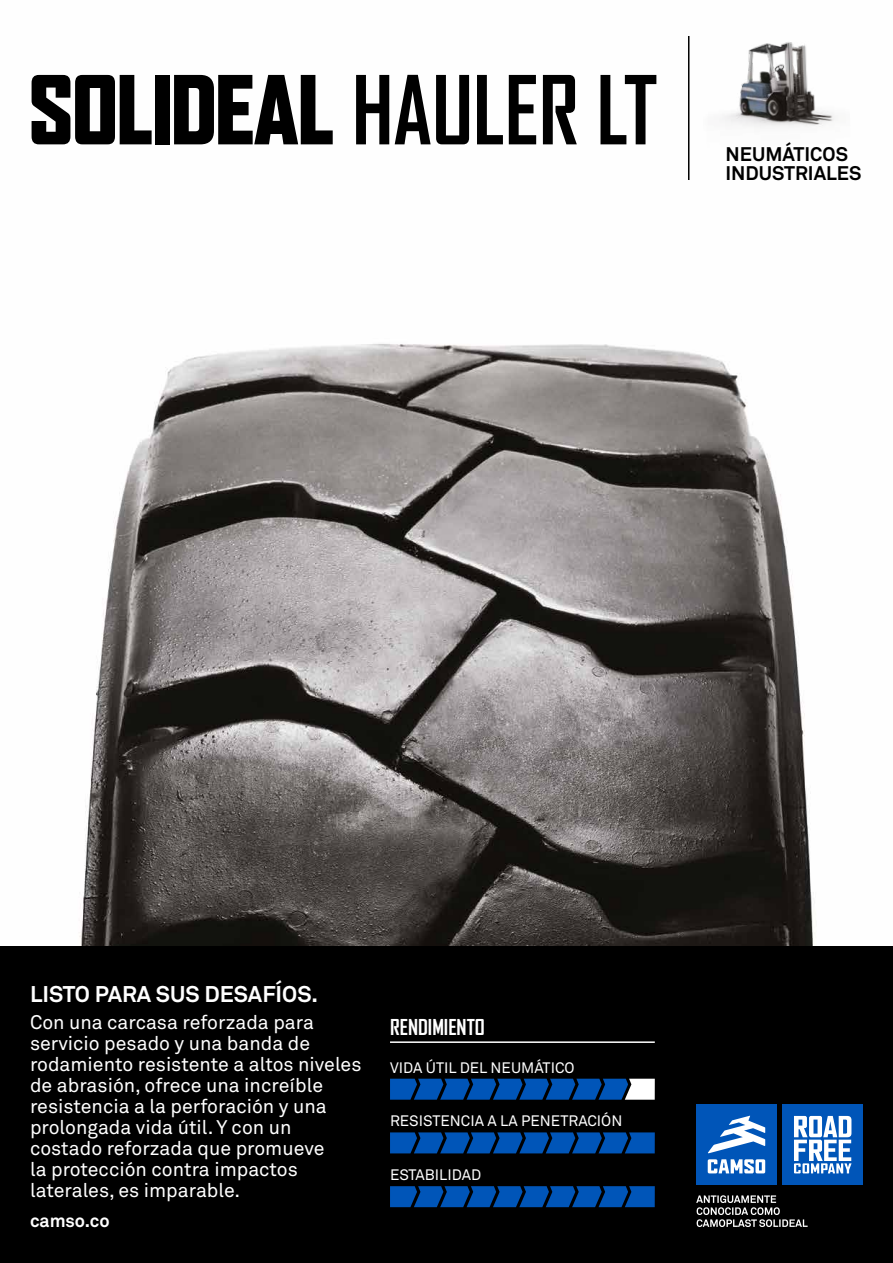
<style>
.page{position:relative;width:893px;height:1263px;background:#fff}
.page>*{position:absolute;margin:0;border:0;box-sizing:border-box;transform-origin:0 0}
.t1{font:900 90.9px "Agency FB";color:#000;scale:.95 1}
.t2{font:700 22.5px "Akkurat Office";color:#fff}
.t3{font:700 21px "Agency FB";color:#fff}
.t4{font:19.5px/21px "Akkurat Office";color:#fff}
.t5{font:700 19.5px/19.5px "Akkurat Office";color:#000}
.t6{font:700 18px "Akkurat Office";color:#fff}
.t7{font:15px "Akkurat Office";color:#fff}
.s1{font-weight:700}
</style>
<div class="page">
<img style="left:0;top:36px;width:893px;height:911px">
<div style="left:0;top:947px;width:893px;height:316px;background:#000"></div>
<hr style="left:688px;top:36px;width:1px;height:144px;background:#000">
<img style="left:699px;top:36px;width:152px;height:112px">
<hr style="left:390px;top:1041px;width:265px;height:2px;background:#fff">
<svg style="left:390px;top:1079px;width:265px;height:21px;background:#185aa7"></svg>
<svg style="left:390px;top:1132px;width:265px;height:21px;background:#00499f"></svg>
<svg style="left:390px;top:1186px;width:265px;height:21px;background:#004aa1"></svg>
<div style="left:696px;top:1104px;width:81px;height:81px;background:#0055b8"></div>
<svg style="left:708px;top:1159px;width:57px;height:14px"></svg>
<svg style="left:708px;top:1116px;width:57px;height:37px"></svg>
<div style="left:782px;top:1104px;width:81px;height:81px;background:#0055b8"></div>
<svg style="left:794px;top:1116px;width:57px;height:57px"></svg>
<svg style="left:696px;top:1195px;width:112px;height:32px"></svg>
<h1 class="t1" style="left:29px;top:57px;width:663px">SOLIDEAL <span class="s1">HAULER LT</span></h1>
<p class="t5" style="left:725px;top:144px;width:137px">NEUMÁTICOS<br>INDUSTRIALES</p>
<p class="t2" style="left:30px;top:980px;width:290px">LISTO PARA SUS DESAFÍOS.</p>
<p class="t4" style="left:30px;top:1012px;width:333px">Con una carcasa reforzada para servicio pesado y una banda de rodamiento resistente a altos niveles de abrasión, ofrece una increíble resistencia a la perforación y una prolongada vida útil. Y con un costado reforzada que promueve<br>la protección contra impactos laterales, es imparable.</p>
<p class="t6" style="left:30px;top:1209px;width:81px">camso.co</p>
<p class="t3" style="left:390px;top:1015px;width:96px">RENDIMIENTO</p>
<p class="t7" style="left:390px;top:1059px;width:186px">VIDA ÚTIL DEL NEUMÁTICO</p>
<p class="t7" style="left:390px;top:1112px;width:234px">RESISTENCIA A LA PENETRACIÓN</p>
<p class="t7" style="left:390px;top:1166px;width:93px">ESTABILIDAD</p>
</div>
